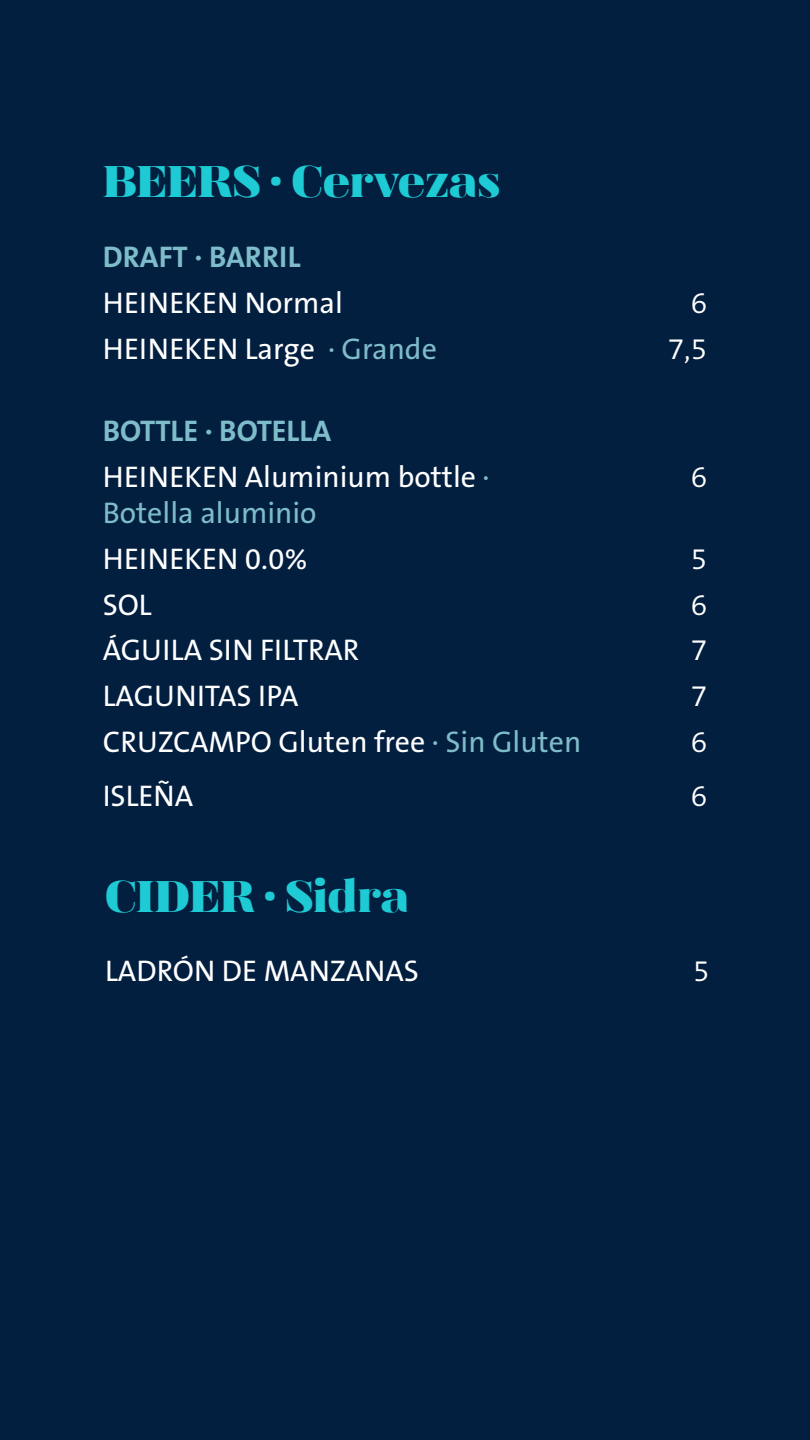
<style>
.page{position:relative;width:810px;height:1440px;background:#031f40}
.page>*{position:absolute;margin:0;border:0;box-sizing:border-box;transform-origin:0 0}
.t1{font:45px "Magnel";color:#1ecad3}
.t2{font:30px/36px "The Sans B5 Plain";color:#fff}
.t3{font:700 30px "The Sans B7";color:#7ebcc9}
.t4{font:300 30px "The Sans B4";color:#fff}
.s1{color:#7ebcc9}
</style>
<div class="page">
<h1 class="t1" style="left:103px;top:152px;width:399px">BEERS · Cervezas</h1>
<p class="t3" style="left:103px;top:241px;width:200px">DRAFT · BARRIL</p>
<p class="t2" style="left:103px;top:286px;width:242px">HEINEKEN Normal</p>
<p class="t4" style="left:691px;top:287px;width:18px">6</p>
<p class="t2" style="left:103px;top:332px;width:336px">HEINEKEN Large <span class="s1">· Grande</span></p>
<p class="t4" style="left:668px;top:333px;width:41px">7,5</p>
<p class="t3" style="left:103px;top:415px;width:230px">BOTTLE · BOTELLA</p>
<p class="t2" style="left:103px;top:460px;width:388px">HEINEKEN Aluminium bottle <span class="s1">·<br>Botella aluminio</span></p>
<p class="t4" style="left:691px;top:461px;width:18px">6</p>
<p class="t2" style="left:103px;top:542px;width:206px">HEINEKEN 0.0%</p>
<p class="t4" style="left:691px;top:543px;width:18px">5</p>
<p class="t2" style="left:103px;top:588px;width:51px">SOL</p>
<p class="t4" style="left:691px;top:589px;width:18px">6</p>
<p class="t2" style="left:103px;top:633px;width:258px">ÁGUILA SIN FILTRAR</p>
<p class="t4" style="left:691px;top:635px;width:18px">7</p>
<p class="t2" style="left:103px;top:679px;width:197px">LAGUNITAS IPA</p>
<p class="t4" style="left:691px;top:681px;width:18px">7</p>
<p class="t2" style="left:103px;top:725px;width:480px">CRUZCAMPO Gluten free <span class="s1">· Sin Gluten</span></p>
<p class="t4" style="left:691px;top:727px;width:18px">6</p>
<p class="t2" style="left:103px;top:779px;width:92px">ISLEÑA</p>
<p class="t4" style="left:691px;top:780px;width:18px">6</p>
<h1 class="t1" style="left:105px;top:867px;width:306px">CIDER · Sidra</h1>
<p class="t2" style="left:105px;top:954px;width:315px">LADRÓN DE MANZANAS</p>
<p class="t4" style="left:693px;top:956px;width:18px">5</p>
</div>
